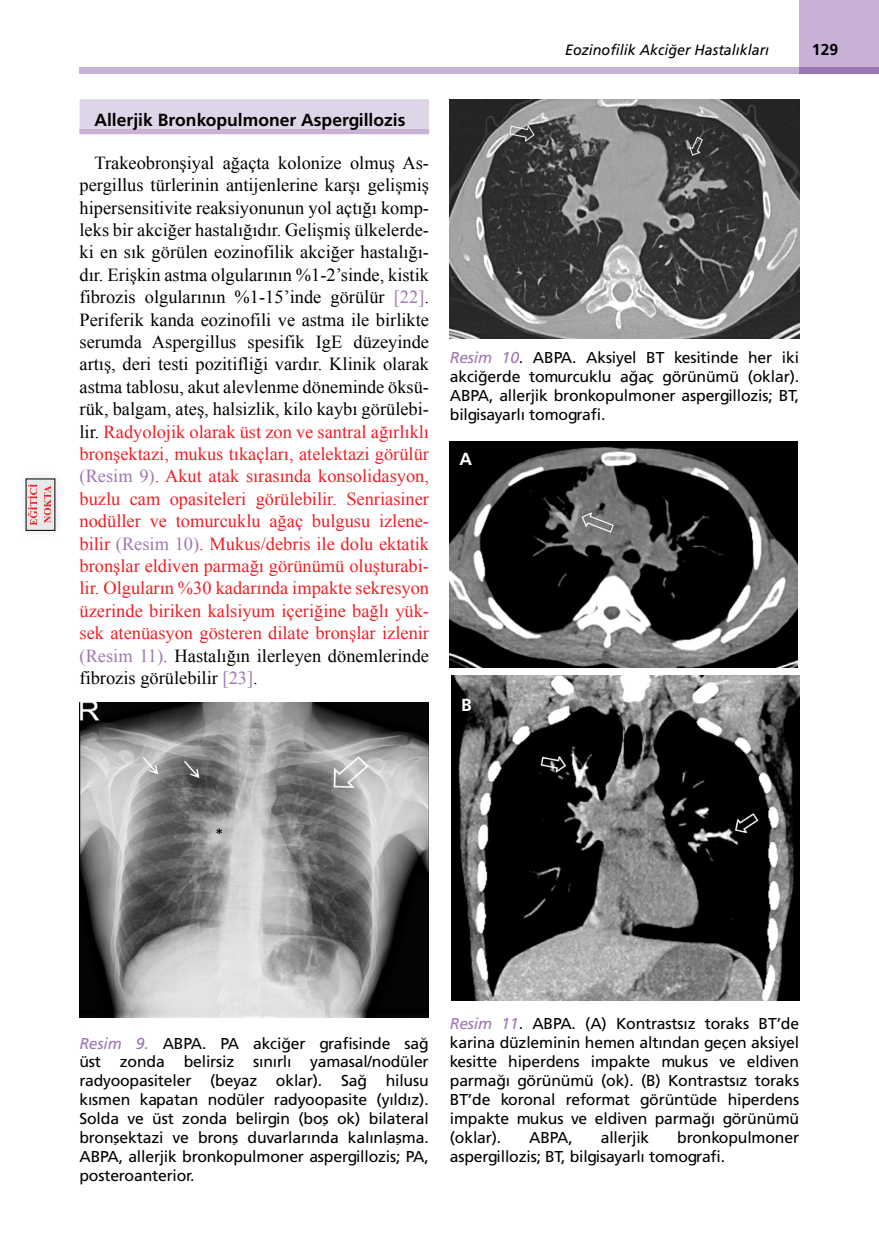
<style>
.page{position:relative;width:879px;height:1260px;background:#fff}
.page>*{position:absolute;margin:0;border:0;box-sizing:border-box;transform-origin:0 0}
.YAZI{font:18.38px/22.4px "Times New Roman";color:#000;text-align:justify}
.ARA_BASLIK{font:17.5px "Frutiger Bold Tr";color:#000}
.RESİM-ALTI{font:17.5px "Frutiger Bold Tr";color:#fff}
.RESİM-ALTI-2{font:15.75px/18.9px "Frutiger Normal Tr";letter-spacing:-.01em;color:#000;text-align:justify}
.t1{font:15.75px "Frutiger Bold Tr";color:#000}
.t2{font:14.88px "Frutiger Italic Tr";color:#000;scale:.96 1}
.s1{color:#9e76b3}
.s2{color:#ed1f26}
.s3{font-family:"Frutiger Italic Tr";color:#9e76b3}
</style>
<div class="page">
<div style="left:79px;top:67px;width:720px;height:7px;background:#c7b2d5"></div>
<div style="left:799px;top:0;width:79px;height:74px;background:#c7b2d5"></div>
<div style="left:799px;top:67px;width:79px;height:7px;background:#9e76b3"></div>
<div style="left:79px;top:99px;width:350px;height:35px;background:#ded5e9"></div>
<div style="left:79px;top:129px;width:350px;height:5px;background:#c7b2d5"></div>
<img style="left:79px;top:702px;width:349px;height:315px">
<img style="left:449px;top:99px;width:350px;height:239px">
<div style="left:16px;top:469px;width:49px;height:71px;background:#000;opacity:.12"></div>
<div style="left:26px;top:479px;width:29px;height:51px;background:#e6eae9"></div>
<svg style="left:28px;top:484px;width:9px;height:41px"></svg>
<svg style="left:44px;top:486px;width:7px;height:37px"></svg>
<img style="left:451px;top:676px;width:347px;height:324px">
<img style="left:449px;top:441px;width:348px;height:226px">
<p class="t2" style="left:564px;top:41px;width:214px">Eozinofilik Akciğer Hastalıkları</p>
<p class="t1" style="left:811px;top:40px;width:28px">129</p>
<p class="ARA_BASLIK" style="left:94px;top:110px;width:312px">Allerjik Bronkopulmoner Aspergillozis</p>
<p class="YAZI" style="left:79px;top:151px;width:351px;text-indent:15px">Trakeobronşiyal ağaçta kolonize olmuş As&shy;pergillus türlerinin antijenlerine karşı gelişmiş hipersensitivite reaksiyonunun yol açtığı komp&shy;leks bir akciğer hastalığıdır. Gelişmiş ülkelerde&shy;ki en sık görülen eozinofilik akciğer hastalığı&shy;dır. Erişkin astma olgularının %1-2’sinde, kistik fibrozis olgularının %1-15’inde görülür <span class="s1">[22]</span>.<br>Periferik kanda eozinofili ve astma ile birlikte serumda Aspergillus spesifik IgE düzeyinde artış, deri testi pozitifliği vardır. Klinik olarak astma tablosu, akut alevlenme döneminde öksü&shy;rük, balgam, ateş, halsizlik, kilo kaybı görülebi&shy;lir. <span class="s2">Radyolojik olarak üst zon ve santral ağırlıklı bronşektazi, mukus tıkaçları, atelektazi görülür </span><span class="s1">(Resim 9)</span><span class="s2">. Akut atak sırasında konsolidasyon, buzlu cam opasiteleri görülebilir. Senriasiner nodüller ve tomurcuklu ağaç bulgusu izlene&shy;bilir</span> <span class="s1">(Resim 10)</span><span class="s2">. Mukus/debris ile dolu ektatik bronşlar eldiven parmağı görünümü oluşturabi&shy;lir. Olguların %30 kadarında impakte sekresyon üzerinde biriken kalsiyum içeriğine bağlı yük&shy;sek atenüasyon gösteren dilate bronşlar izlenir </span><span class="s1">(Resim 11)</span><span class="s2">.</span> Hastalığın ilerleyen dönemlerinde fibrozis görülebilir <span class="s1">[23]</span>.</p>
<p class="RESİM-ALTI-2" style="left:449px;top:348px;width:350px"><span class="s3">Resim 10</span>. ABPA. Aksiyel BT kesitinde her iki akciğerde tomurcuklu ağaç görünümü (oklar).<br>ABPA, allerjik bronkopulmoner aspergillozis; BT, bilgisayarlı tomografi.</p>
<p class="RESİM-ALTI" style="left:459px;top:448px;width:14px">A</p>
<p class="RESİM-ALTI" style="left:461px;top:695px;width:12px">B</p>
<p class="RESİM-ALTI-2" style="left:79px;top:1034px;width:350px"><span class="s3">Resim 9.</span> ABPA. PA akciğer grafisinde sağ üst zonda belirsiz sınırlı yamasal/nodüler radyoopasiteler (beyaz oklar). Sağ hilusu kısmen kapatan nodüler radyoopasite (yıldız).<br>Solda ve üst zonda belirgin (boş ok) bilateral bronşektazi ve bronş duvarlarında kalınlaşma.<br>ABPA, allerjik bronkopulmoner aspergillozis; PA, posteroanterior.</p>
<p class="RESİM-ALTI-2" style="left:449px;top:1014px;width:350px"><span class="s3">Resim 11</span>. ABPA. (A) Kontrastsız toraks BT’de karina düzleminin hemen altından geçen aksiyel kesitte hiperdens impakte mukus ve eldiven parmağı görünümü (ok). (B) Kontrastsız toraks BT’de koronal reformat görüntüde hiperdens impakte mukus ve eldiven parmağı görünümü (oklar).</p>
<p class="RESİM-ALTI-2" style="left:449px;top:1128px;width:350px;text-indent:227px">bronkopulmoner aspergillozis; BT, bilgisayarlı tomografi.</p>
<p class="RESİM-ALTI-2" style="left:529px;top:1128px;width:45px">ABPA,</p>
<p class="RESİM-ALTI-2" style="left:600px;top:1128px;width:50px">allerjik</p>
</div>
